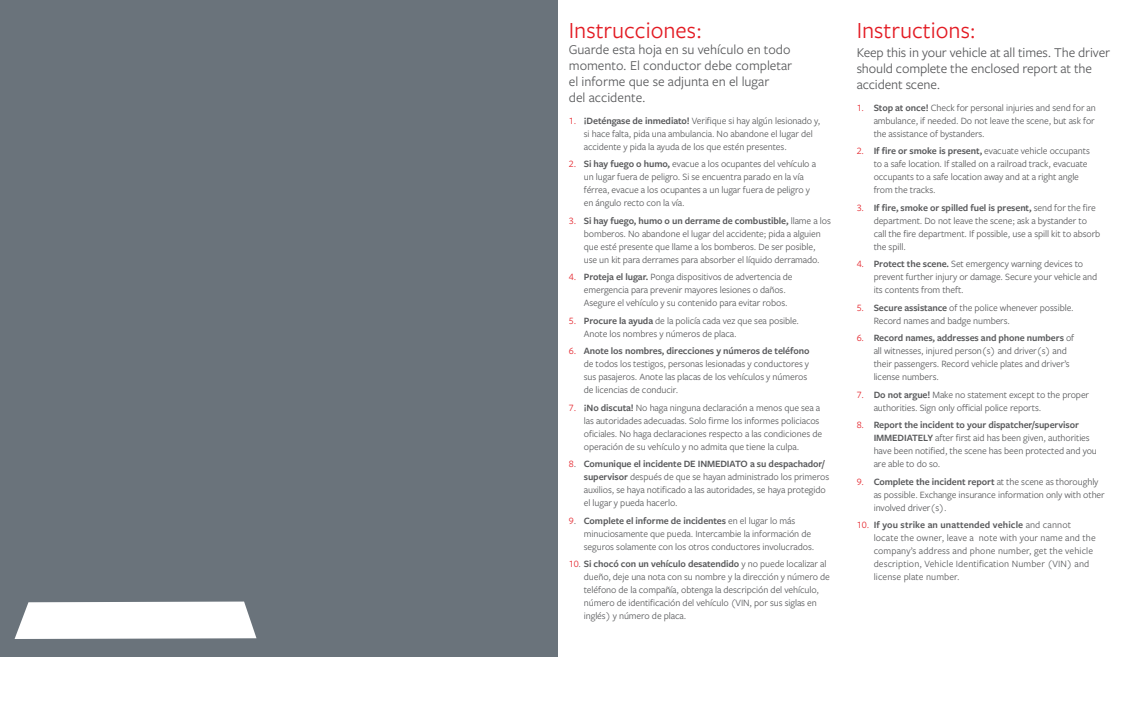
<style>
.page{position:relative;width:1125px;height:702px;background:#fff}
.page>*{position:absolute;margin:0;border:0;box-sizing:border-box;transform-origin:0 0}
.t1{font:24px "Freight Sans Pro";color:#e31b23}
.t2{font:14px/16px "Freight Sans Pro";letter-spacing:-.005em;color:#58595b}
.t3{font:10px/13px "Freight Sans Pro";letter-spacing:-.01em;color:#58595b}
.t4{font:10px/13px "Freight Sans Pro";letter-spacing:.01em;color:#58595b}
.s1{color:#e31b23}
.s2{font-weight:600}
</style>
<div class="page">
<div style="left:0;top:0;width:558px;height:657px;background:#6a737b"></div>
<svg style="left:15px;top:602px;width:241px;height:37px;background:#f5f6f6"></svg>
<h2 class="t1" style="left:569px;top:14px;width:135px">Instrucciones:</h2>
<p class="t2" style="left:569px;top:41px;width:225px">Guarde esta hoja en su vehículo en todo momento. El conductor debe completar el informe que se adjunta en el lugar<br>del accidente.</p>
<p class="t3" style="left:584px;top:114px;width:238px;text-indent:-15px"><span class="s1">1.</span> <span class="s2">¡Deténgase de inmediato!</span> Verifique si hay algún lesionado y, si hace falta, pida una ambulancia. No abandone el lugar del accidente y pida la ayuda de los que estén presentes.</p>
<p class="t3" style="left:584px;top:157px;width:234px;text-indent:-15px"><span class="s1">2.</span> <span class="s2">Si hay fuego o humo,</span> evacue a los ocupantes del vehículo a un lugar fuera de peligro. Si se encuentra parado en la vía férrea, evacue a los ocupantes a un lugar fuera de peligro y en ángulo recto con la vía.</p>
<p class="t3" style="left:569px;top:214px;width:264px;text-align:center"><span class="s1">3.</span> <span class="s2">Si hay fuego, humo o un derrame de combustible,</span> llame a los bomberos. No abandone el lugar del accidente; pida a alguien<br>que esté presente que llame a los bomberos. De ser posible,<br>use un kit para derrames para absorber el líquido derramado.</p>
<p class="t3" style="left:584px;top:270px;width:210px;text-indent:-15px"><span class="s1">4.</span> <span class="s2">Proteja el lugar.</span> Ponga dispositivos de advertencia de emergencia para prevenir mayores lesiones o daños.<br>Asegure el vehículo y su contenido para evitar robos.</p>
<p class="t3" style="left:584px;top:314px;width:217px;text-indent:-15px"><span class="s1">5.</span> <span class="s2">Procure la ayuda</span> de la policía cada vez que sea posible.<br>Anote los nombres y números de placa.</p>
<p class="t3" style="left:584px;top:344px;width:227px;text-indent:-15px"><span class="s1">6.</span> <span class="s2">Anote los nombres, direcciones y números de teléfono </span>de todos los testigos, personas lesionadas y conductores y sus pasajeros. Anote las placas de los vehículos y números de licencias de conducir.</p>
<p class="t3" style="left:584px;top:401px;width:240px;text-indent:-15px"><span class="s1">7.</span> <span class="s2">¡No discuta!</span> No haga ninguna declaración a menos que sea a las autoridades adecuadas. Solo firme los informes policiacos oficiales. No haga declaraciones respecto a las condiciones de operación de su vehículo y no admita que tiene la culpa.</p>
<p class="t3" style="left:584px;top:457px;width:247px;text-indent:-15px"><span class="s1">8</span>. <span class="s2">Comunique el incidente DE INMEDIATO a su despachador/ supervisor</span> después de que se hayan administrado los primeros auxilios, se haya notificado a las autoridades, se haya protegido el lugar y pueda hacerlo.</p>
<p class="t3" style="left:584px;top:514px;width:232px;text-indent:-15px"><span class="s1">9</span>. <span class="s2">Complete el informe de incidentes</span> en el lugar lo más minuciosamente que pueda. Intercambie la información de seguros solamente con los otros conductores involucrados.</p>
<p class="t3" style="left:584px;top:557px;width:248px;text-indent:-15px"><span class="s1">10</span>. <span class="s2">Si chocó con un vehículo desatendido</span> y no puede localizar al dueño, deje una nota con su nombre y la dirección y número de teléfono de la compañía, obtenga la descripción del vehículo, número de identificación del vehículo (VIN, por sus siglas en inglés) y número de placa.</p>
<h2 class="t1" style="left:857px;top:14px;width:121px">Instructions:</h2>
<p class="t2" style="left:857px;top:44px;width:255px">Keep this in your vehicle at all times. The driver should complete the enclosed report at the accident scene.</p>
<p class="t3" style="left:874px;top:101px;width:224px;text-align:justify;text-indent:-17px"><span class="s1">1.</span> <span class="s2">Stop at once!</span> Check for personal injuries and send for an ambulance, if needed. Do not leave the scene, but ask for the assistance of bystanders.</p>
<p class="t3" style="left:874px;top:144px;width:218px;text-indent:-17px"><span class="s1">2.</span> <span class="s2">If fire or smoke is present,</span> evacuate vehicle occupants to a safe location. If stalled on a railroad track, evacuate occupants to a safe location away and at a right angle from the tracks.</p>
<p class="t3" style="left:874px;top:201px;width:228px;text-indent:-17px"><span class="s1">3.</span> <span class="s2">If fire, smoke or spilled fuel is present,</span> send for the fire department. Do not leave the scene; ask a bystander to call the fire department. If possible, use a spill kit to absorb the spill.</p>
<p class="t3" style="left:874px;top:257px;width:225px;text-indent:-17px"><span class="s1">4.</span> <span class="s2">Protect the scene.</span> Set emergency warning devices to prevent further injury or damage. Secure your vehicle and its contents from theft.</p>
<p class="t3" style="left:874px;top:301px;width:202px;text-indent:-17px"><span class="s1">5.</span> <span class="s2">Secure assistance</span> of the police whenever possible.<br>Record names and badge numbers.</p>
<p class="t3" style="left:874px;top:331px;width:202px;text-indent:-17px"><span class="s1">6.</span> <span class="s2">Record names, addresses and phone numbers</span> of all witnesses, injured person(s) and driver(s) and their passengers. Record vehicle plates and driver’s license numbers.</p>
<p class="t3" style="left:874px;top:388px;width:217px;text-indent:-17px"><span class="s1">7.</span> <span class="s2">Do not argue!</span> Make no statement except to the proper authorities. Sign only official police reports.</p>
<p class="t3" style="left:874px;top:418px;width:225px;text-indent:-17px"><span class="s1">8.</span> <span class="s2">Report the incident to your dispatcher/supervisor IMMEDIATELY</span> after first aid has been given, authorities have been notified, the scene has been protected and you are able to do so.</p>
<p class="t3" style="left:874px;top:475px;width:233px;text-indent:-17px"><span class="s1">9.</span> <span class="s2">Complete the incident report</span> at the scene as thoroughly as possible. Exchange insurance information only with other involved driver(s).</p>
<p class="t4" style="left:874px;top:518px;width:224px;text-indent:-17px"><span class="s1">10.</span> <span class="s2">If you strike an unattended vehicle</span> and cannot locate the owner, leave a note with your name and the company’s address and phone number, get the vehicle description, Vehicle Identification Number (VIN) and license plate number.</p>
</div>
